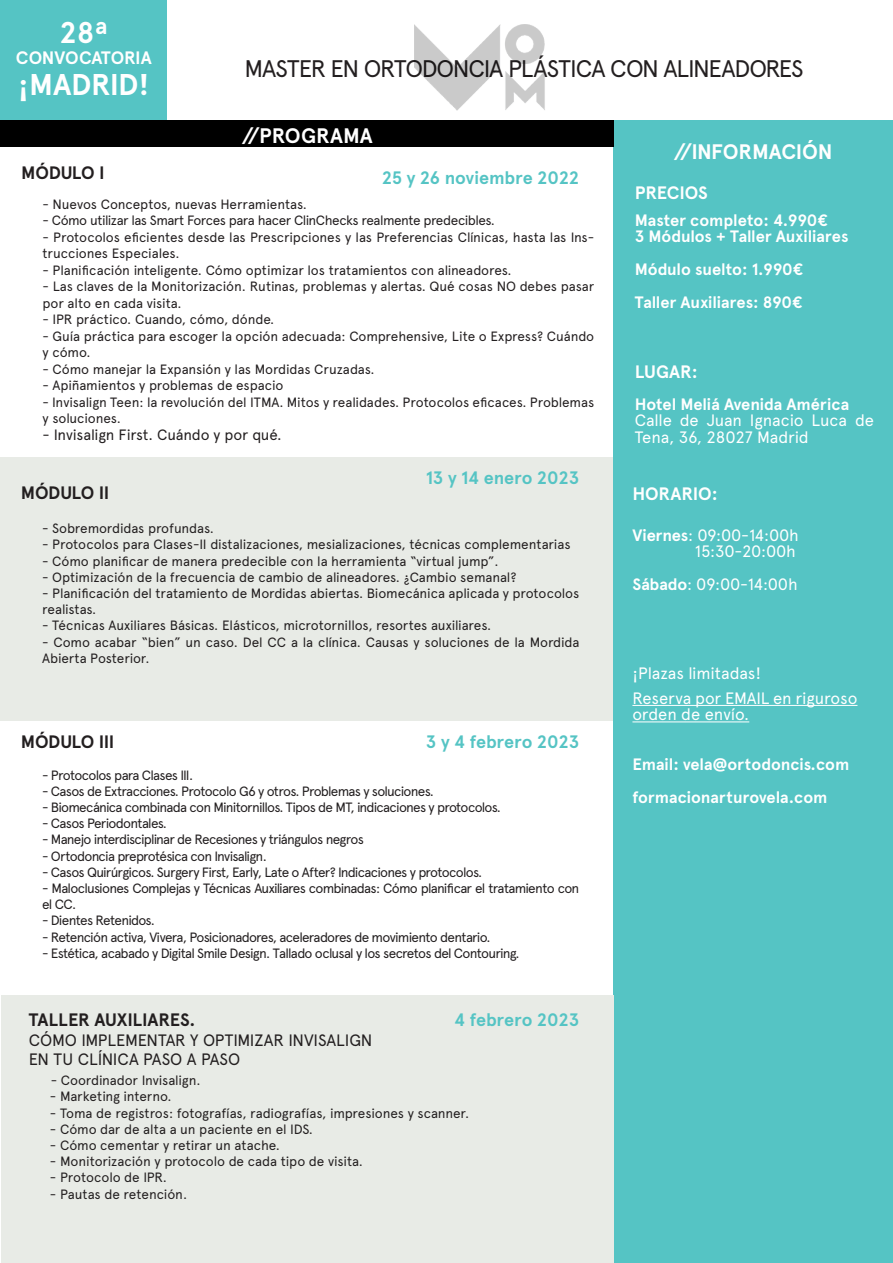
<style>
.page{position:relative;width:893px;height:1263px;background:#fff}
.page>*{position:absolute;margin:0;border:0;box-sizing:border-box;transform-origin:0 0}
.t1{font:700 30px "Apercu";letter-spacing:-.01em;color:#fff}
.t2{font:24px "Apercu";letter-spacing:-.05em;color:#231f20}
.t3{font:700 21px "Apercu";letter-spacing:-.005em;color:#fff}
.t4{font:700 18px "Apercu";letter-spacing:-.005em;color:#55c4c4}
.t5{font:700 18px "Apercu";letter-spacing:-.015em;color:#231f20}
.t6{font:700 18px "Apercu";letter-spacing:-.005em;color:#fff}
.t7{font:700 16.5px/33px "Apercu";letter-spacing:-.005em;color:#fff}
.t8{font:16.5px/16.5px "Apercu";letter-spacing:-.01em;color:#fff}
.t9{font:16.5px/19.8px "Apercu";letter-spacing:-.01em;color:#231f20}
.t10{font:15px "Apercu";letter-spacing:-.01em;color:#231f20}
.t11{font:13.5px/16.5px "Apercu";letter-spacing:-.015em;color:#231f20}
.t12{font:13.5px "Apercu";letter-spacing:-.055em;color:#231f20}
.t13{font:13.5px/16.2px "Apercu";letter-spacing:-.06em;color:#231f20}
.t14{font:13.5px "Apercu";letter-spacing:-.04em;color:#231f20}
.s1{font-weight:700}
</style>
<div class="page">
<div style="left:0;top:0;width:167px;height:128px;background:#55c4c4"></div>
<div style="left:613px;top:121px;width:280px;height:1142px;background:#55c4c4"></div>
<div style="left:1px;top:995px;width:612px;height:268px;background:#e8ebe6"></div>
<div style="left:0;top:121px;width:613px;height:26px;background:#000"></div>
<div style="left:0;top:457px;width:612px;height:263px;background:#e8ebe6"></div>
<hr style="left:632px;top:705px;width:225px;height:1px;background:#fff">
<hr style="left:632px;top:721px;width:117px;height:1px;background:#fff">
<img style="left:414px;top:25px;width:131px;height:86px">
<h1 class="t1" style="left:60px;top:14px;width:50px">28ª</h1>
<h3 class="t6" style="left:16px;top:47px;width:137px">CONVOCATORIA</h3>
<h1 class="t1" style="left:18px;top:66px;width:133px">¡MADRID!</h1>
<h2 class="t2" style="left:244px;top:54px;width:561px">MASTER EN ORTODONCIA PLÁSTICA CON ALINEADORES</h2>
<h3 class="t3" style="left:242px;top:123px;width:132px">//PROGRAMA</h3>
<h3 class="t3" style="left:674px;top:139px;width:160px">//INFORMACIÓN</h3>
<h3 class="t5" style="left:21px;top:161px;width:85px">MÓDULO I</h3>
<p class="t11" style="left:43px;top:196px;width:266px">- Nuevos Conceptos, nuevas Herramientas.</p>
<p class="t14" style="left:43px;top:212px;width:454px">- Cómo utilizar las Smart Forces para hacer ClinChecks realmente predecibles.</p>
<p class="t11" style="left:43px;top:228px;width:553px">- Protocolos eficientes desde las Prescripciones y las Preferencias Clínicas, hasta las Ins&shy;trucciones Especiales.</p>
<p class="t11" style="left:43px;top:261px;width:471px">- Planificación inteligente. Cómo optimizar los tratamientos con alineadores.</p>
<p class="t11" style="left:43px;top:278px;width:553px">- Las claves de la Monitorización. Rutinas, problemas y alertas. Qué cosas NO debes pasar por alto en cada visita.</p>
<p class="t11" style="left:43px;top:311px;width:233px">- IPR práctico. Cuando, cómo, dónde.</p>
<p class="t11" style="left:43px;top:327px;width:553px">- Guía práctica para escoger la opción adecuada: Comprehensive, Lite o Express? Cuándo y cómo.</p>
<p class="t11" style="left:43px;top:360px;width:334px">- Cómo manejar la Expansión y las Mordidas Cruzadas.</p>
<p class="t11" style="left:43px;top:377px;width:243px">- Apiñamientos y problemas de espacio</p>
<p class="t11" style="left:43px;top:393px;width:553px">- Invisalign Teen: la revolución del ITMA. Mitos y realidades. Protocolos eficaces. Problemas y soluciones.</p>
<p class="t10" style="left:43px;top:425px;width:241px">- Invisalign First. Cuándo y por qué.</p>
<h3 class="t4" style="left:382px;top:167px;width:199px">25 y 26 noviembre 2022</h3>
<h3 class="t4" style="left:426px;top:467px;width:155px">13 y 14 enero 2023</h3>
<h3 class="t5" style="left:21px;top:482px;width:90px">MÓDULO II</h3>
<p class="t11" style="left:42px;top:520px;width:173px">- Sobremordidas profundas.</p>
<p class="t11" style="left:42px;top:536px;width:530px">- Protocolos para Clases-II distalizaciones, mesializaciones, técnicas complementarias</p>
<p class="t11" style="left:42px;top:552px;width:458px">- Cómo planificar de manera predecible con la herramienta “virtual jump”.</p>
<p class="t11" style="left:42px;top:569px;width:476px">- Optimización de la frecuencia de cambio de alineadores. ¿Cambio semanal?</p>
<p class="t11" style="left:42px;top:585px;width:539px">- Planificación del tratamiento de Mordidas abiertas. Biomecánica aplicada y protocolos realistas.</p>
<p class="t11" style="left:42px;top:617px;width:451px">- Técnicas Auxiliares Básicas. Elásticos, microtornillos, resortes auxiliares.</p>
<p class="t11" style="left:42px;top:634px;width:539px">- Como acabar “bien” un caso. Del CC a la clínica. Causas y soluciones de la Mordida<br>Abierta Posterior.</p>
<h3 class="t5" style="left:21px;top:731px;width:95px">MÓDULO III</h3>
<p class="t12" style="left:42px;top:767px;width:153px">- Protocolos para Clases III.</p>
<p class="t12" style="left:42px;top:783px;width:393px">- Casos de Extracciones. Protocolo G6 y otros. Problemas y soluciones.</p>
<p class="t13" style="left:42px;top:799px;width:460px">- Biomecánica combinada con Minitornillos. Tipos de MT, indicaciones y protocolos.</p>
<p class="t12" style="left:42px;top:815px;width:126px">- Casos Periodontales.</p>
<p class="t13" style="left:42px;top:831px;width:323px">- Manejo interdisciplinar de Recesiones y triángulos negros</p>
<p class="t12" style="left:42px;top:848px;width:226px">- Ortodoncia preprotésica con Invisalign.</p>
<p class="t12" style="left:42px;top:864px;width:442px">- Casos Quirúrgicos. Surgery First, Early, Late o After? Indicaciones y protocolos.</p>
<p class="t13" style="left:42px;top:880px;width:539px">- Maloclusiones Complejas y Técnicas Auxiliares combinadas: Cómo planificar el tratamiento con el CC.</p>
<p class="t12" style="left:42px;top:913px;width:114px">- Dientes Retenidos.</p>
<p class="t12" style="left:42px;top:929px;width:450px">- Retención activa, Vivera, Posicionadores, aceleradores de movimiento dentario.</p>
<p class="t12" style="left:42px;top:945px;width:479px">- Estética, acabado y Digital Smile Design. Tallado oclusal y los secretos del Contouring.</p>
<h3 class="t4" style="left:426px;top:731px;width:155px">3 y 4 febrero 2023</h3>
<h3 class="t4" style="left:454px;top:1008px;width:127px">4 febrero 2023</h3>
<h3 class="t5" style="left:29px;top:1008px;width:168px">TALLER AUXILIARES.</h3>
<p class="t9" style="left:29px;top:1030px;width:345px">CÓMO IMPLEMENTAR Y OPTIMIZAR INVISALIGN<br>EN TU CLÍNICA PASO A PASO</p>
<p class="t11" style="left:51px;top:1072px;width:151px">- Coordinador Invisalign.</p>
<p class="t11" style="left:50px;top:1088px;width:123px">- Marketing interno.</p>
<p class="t11" style="left:50px;top:1104px;width:421px">- Toma de registros: fotografías, radiografías, impresiones y scanner.</p>
<p class="t11" style="left:50px;top:1121px;width:265px">- Cómo dar de alta a un paciente en el IDS.</p>
<p class="t11" style="left:50px;top:1137px;width:231px">- Cómo cementar y retirar un atache.</p>
<p class="t11" style="left:50px;top:1153px;width:315px">- Monitorización y protocolo de cada tipo de visita.</p>
<p class="t11" style="left:50px;top:1169px;width:119px">- Protocolo de IPR.</p>
<p class="t11" style="left:50px;top:1185px;width:139px">- Pautas de retención.</p>
<h3 class="t6" style="left:635px;top:182px;width:75px">PRECIOS</h3>
<p class="t7" style="left:635px;top:212px;width:215px;line-height:16.5px">Master completo: 4.990€<br>3 Módulos + Taller Auxiliares</p>
<p class="t7" style="left:635px;top:253px;width:170px">Módulo suelto: 1.990€<br>Taller Auxiliares: 890€</p>
<h3 class="t6" style="left:635px;top:361px;width:65px">LUGAR:</h3>
<p class="t7" style="left:635px;top:387px;width:216px">Hotel Meliá Avenida América</p>
<p class="t8" style="left:635px;top:412px;width:241px">Calle de Juan Ignacio Luca de<br>Tena, 36, 28027 Madrid</p>
<h3 class="t6" style="left:632px;top:483px;width:87px">HORARIO:</h3>
<p class="t8" style="left:632px;top:527px;width:168px;text-align:right"><span class="s1">Viernes</span>: 09:00-14:00h<br>15:30-20:00h</p>
<p class="t8" style="left:632px;top:576px;width:167px"><span class="s1">Sábado</span>: 09:00-14:00h</p>
<p class="t8" style="left:632px;top:660px;width:226px;line-height:25px">¡Plazas limitadas!<br>Reserva por EMAIL en riguroso</p>
<p class="t8" style="left:632px;top:706px;width:118px">orden de envío.</p>
<p class="t7" style="left:632px;top:748px;width:218px">Email: vela@ortodoncis.com formacionarturovela.com</p>
</div>
